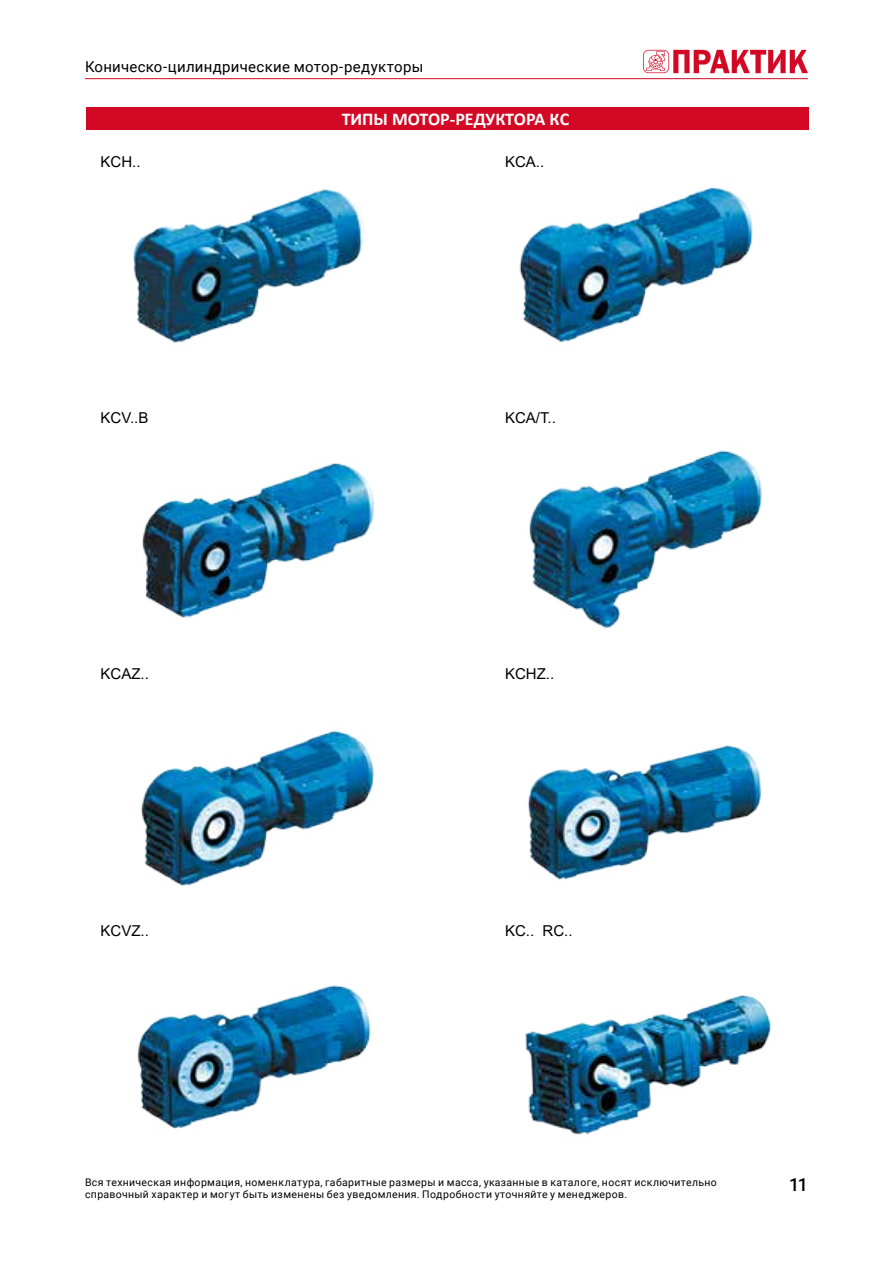
<style>
.page{position:relative;width:893px;height:1263px;background:#fff}
.page>*{position:absolute;margin:0;border:0;box-sizing:border-box;transform-origin:0 0}
.t1{font:700 18px "Calibri";color:#fff}
.t2{font:500 18px "Roboto";color:#000}
.t3{font:15px "Arial";color:#000}
.t4{font:15px "Roboto";letter-spacing:.02em;color:#000}
.t5{font:10.5px/12px "Roboto";letter-spacing:.035em;color:#000}
</style>
<div class="page">
<hr style="left:85px;top:78px;width:723px;height:1px;background:#d20824">
<svg style="left:643px;top:50px;width:165px;height:23px"></svg>
<img style="left:133px;top:187px;width:620px;height:156px">
<div style="left:86px;top:108px;width:723px;height:22px;background:#d20824"></div>
<img style="left:142px;top:450px;width:620px;height:179px">
<img style="left:141px;top:730px;width:621px;height:156px">
<img style="left:137px;top:985px;width:634px;height:150px">
<h2 class="t4" style="left:85px;top:57px;width:340px">Коническо-цилиндрические мотор-редукторы</h2>
<h1 class="t1" style="left:342px;top:106px;width:229px">ТИПЫ МОТОР-РЕДУКТОРА КC</h1>
<h2 class="t3" style="left:101px;top:151px;width:42px">KCH..</h2>
<h2 class="t3" style="left:505px;top:151px;width:41px">KCA..</h2>
<h2 class="t3" style="left:101px;top:408px;width:49px">KCV..B</h2>
<h2 class="t3" style="left:505px;top:408px;width:52px">KCA/T..</h2>
<h2 class="t3" style="left:101px;top:664px;width:50px">KCAZ..</h2>
<h2 class="t3" style="left:505px;top:664px;width:51px">KCHZ..</h2>
<h2 class="t3" style="left:101px;top:920px;width:50px">KCVZ..</h2>
<h2 class="t3" style="left:505px;top:920px;width:69px">KC.. RC..</h2>
<p class="t5" style="left:85px;top:1176px;width:633px">Вся техническая информация, номенклатура, габаритные размеры и масса, указанные в каталоге, носят исключительно справочный характер и могут быть изменены без уведомления. Подробности уточняйте у менеджеров.</p>
<h1 class="t2" style="left:789px;top:1172px;width:20px">11</h1>
</div>
